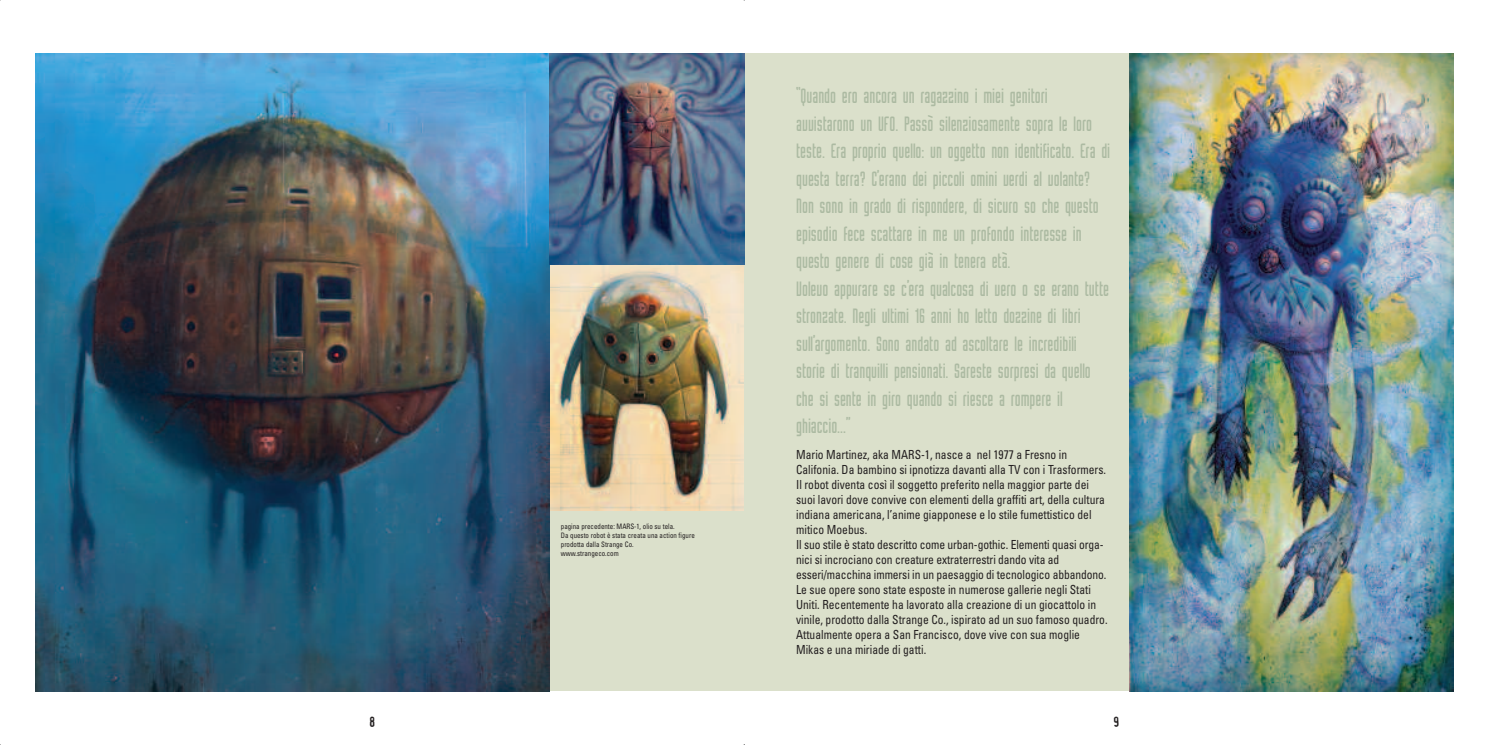
<style>
.page{position:relative;width:1487px;height:745px;background:#fff}
.page>*{position:absolute;margin:0;border:0;box-sizing:border-box;transform-origin:0 0}
.t1{font:22.5px/27.5px "Tube";color:#acbaa2;scale:.92 1}
.t2{font:13.75px "XBAND Rough";color:#231f20}
.t3{font:condensed 12.5px/15px "Univers";color:#231f20;scale:.92 1}
.t4{font:condensed 7.5px/9px "Univers";color:#231f20;scale:.92 1}
</style>
<div class="page">
<img style="left:0;top:0;width:1454px;height:745px">
<p class="t4" style="left:561px;top:522px;width:147px">pagina precedente: MARS-1, olio su tela.<br>Da questo robot è stata creata una action figure prodotta dalla Strange Co.<br>www.strangeco.com</p>
<p class="t1" style="left:796px;top:84px;width:343px">“Quando ero ancora un ragazzino i miei genitori avvistarono un UFO. Passò silenziosamente sopra le loro teste. Era proprio quello: un oggetto non identificato. Era di questa terra? C’erano dei piccoli omini verdi al volante?<br>Non sono in grado di rispondere, di sicuro so che questo episodio fece scattare in me un profondo interesse in questo genere di cose già in tenera età.<br>Volevo appurare se c’era qualcosa di vero o se erano tutte stronzate. Negli ultimi 16 anni ho letto dozzine di libri sull’argomento. Sono andato ad ascoltare le incredibili storie di tranquilli pensionati. Sareste sorpresi da quello che si sente in giro quando si riesce a rompere il ghiaccio…”</p>
<p class="t3" style="left:796px;top:448px;width:340px">Mario Martinez, aka MARS-1, nasce a nel 1977 a Fresno in Califonia. Da bambino si ipnotizza davanti alla TV con i Trasformers.<br>Il robot diventa così il soggetto preferito nella maggior parte dei suoi lavori dove convive con elementi della graffiti art, della cultura indiana americana, l’anime giapponese e lo stile fumettistico del mitico Moebus.<br>Il suo stile è stato descritto come urban-gothic. Elementi quasi orga&shy;nici si incrociano con creature extraterrestri dando vita ad esseri/macchina immersi in un paesaggio di tecnologico abbandono.<br>Le sue opere sono state esposte in numerose gallerie negli Stati Uniti. Recentemente ha lavorato alla creazione di un giocattolo in vinile, prodotto dalla Strange Co., ispirato ad un suo famoso quadro.<br>Attualmente opera a San Francisco, dove vive con sua moglie Mikas e una miriade di gatti.</p>
<p class="t2" style="left:369px;top:716px;width:8px">8</p>
<p class="t2" style="left:1113px;top:716px;width:8px">9</p>
</div>
